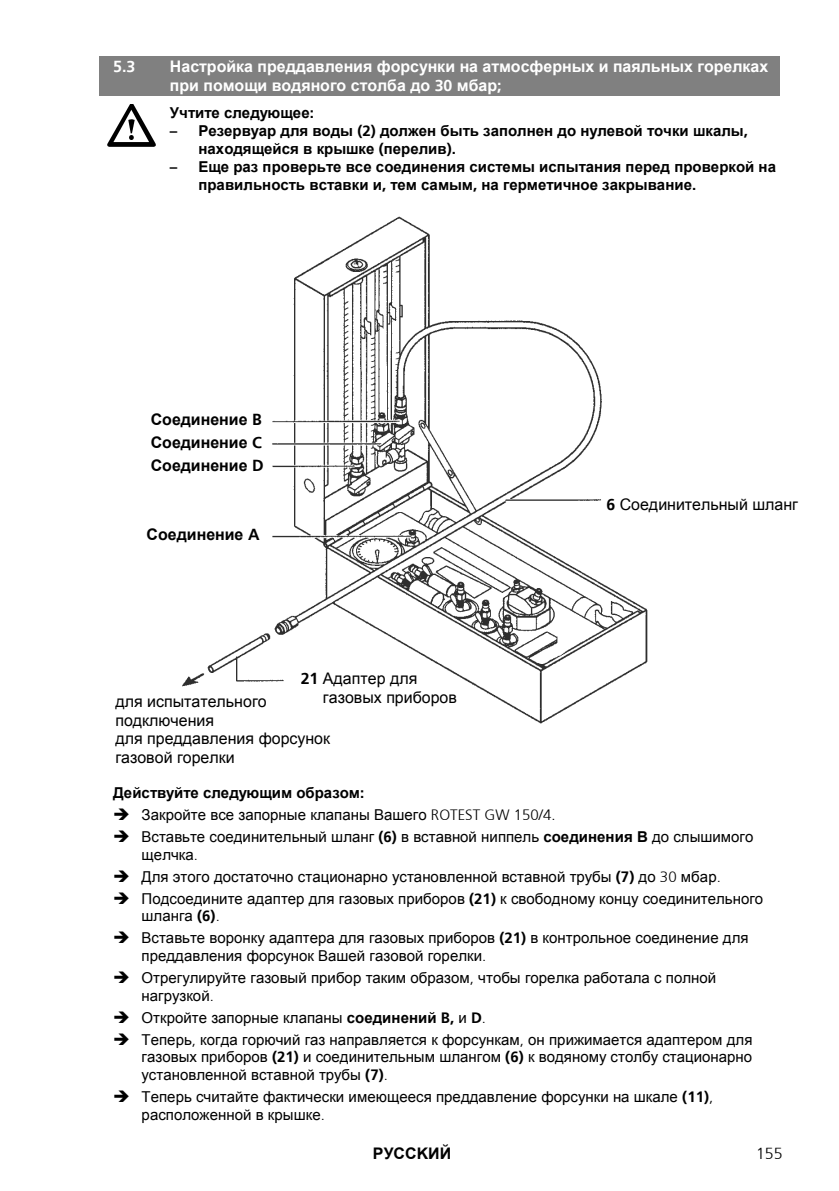
<style>
.page{position:relative;width:839px;height:1191px;background:#fff}
.page>*{position:absolute;margin:0;border:0;box-sizing:border-box;transform-origin:0 0}
.t1{font:16px/18.4px "Arial";color:#000}
.t2{font:700 16px/19.2px "Arial";color:#fff}
.t3{font:700 16px/23.2px "Arial";color:#000;text-align:justify}
.t4{font:300 16px "Frutiger 45";color:#000}
.t5{font:300 16px "Frutiger 45";color:#fff}
.t6{font:15px/22px "Arial";color:#000}
.t7{font:700 15px/18.2px "Arial";color:#000}
.s1{font-family:"Frutiger 45";font-weight:300}
.s2{font-weight:700}
</style>
<div class="page">
<img style="left:182px;top:216px;width:466px;height:508px">
<div style="left:99px;top:57px;width:680px;height:19px;background:#808080"></div>
<div style="left:99px;top:76px;width:680px;height:19px;background:#808080"></div>
<img style="left:107px;top:104px;width:49px;height:42px">
<p class="t5" style="left:113px;top:57px;width:24px">5.3</p>
<p class="t2" style="left:170px;top:57px;width:599px">Настройка преддавления форсунки на атмосферных и паяльных горелках при помощи водяного столба до <span class="s1">30</span> мбар<span class="s1">;</span></p>
<p class="t7" style="left:170px;top:103px;width:145px">Учтите следующее<span class="s1">:</span></p>
<p class="t7" style="left:198px;top:121px;width:551px;text-indent:-28px"><span class="s1">–</span> Резервуар для воды <span class="s1">(2)</span> должен быть заполнен до нулевой точки шкалы<span class="s1">, </span>находящейся в крышке <span class="s1">(</span>перелив<span class="s1">).</span></p>
<p class="t7" style="left:198px;top:158px;width:579px;text-indent:-28px"><span class="s1">–</span> Еще раз проверьте все соединения системы испытания перед проверкой на правильность вставки и<span class="s1">,</span> тем самым<span class="s1">,</span> на герметичное закрывание<span class="s1">.</span></p>
<p class="t3" style="left:151px;top:408px;width:114px">Соединение <span class="s1">B </span>Соединение <span class="s1">C </span>Соединение <span class="s1">D</span></p>
<p class="t3" style="left:147px;top:523px;width:114px">Соединение <span class="s1">A</span></p>
<p class="t1" style="left:301px;top:669px;width:118px"><span class="s1">21</span> Адаптер для</p>
<p class="t1" style="left:115px;top:693px;width:153px">для испытательного</p>
<p class="t1" style="left:323px;top:688px;width:135px">газовых приборов</p>
<p class="t1" style="left:115px;top:711px;width:216px">подключения<br>для преддавления форсунок газовой горелки</p>
<p class="t1" style="left:606px;top:495px;width:193px"><span class="s1">6</span> Соединительный шланг</p>
<p class="t6" style="left:142px;top:782px;width:613px;text-indent:-28px"><span class="s2">Действуйте следующим образом</span><span class="s1">:<br></span>Закройте все запорные клапаны Вашего <span class="s1">ROTEST GW 150/4.<br></span>Вставьте соединительный шланг <span class="s1">(6)</span> в вставной ниппель <span class="s2">соединения В</span> до слышимого</p>
<p class="t6" style="left:142px;top:843px;width:623px">щелчка<span class="s1">.<br></span>Для этого достаточно стационарно установленной вставной трубы <span class="s1">(7)</span> до <span class="s1">30</span> мбар<span class="s1">.<br></span>Подсоедините адаптер для газовых приборов <span class="s1">(21)</span> к свободному концу соединительного</p>
<p class="t6" style="left:142px;top:905px;width:608px">шланга <span class="s1">(6)</span><span class="s1">.<br></span>Вставьте воронку адаптера для газовых приборов <span class="s1">(21)</span> в контрольное соединение для</p>
<p class="t6" style="left:142px;top:945px;width:576px">преддавления форсунок Вашей газовой горелки<span class="s1">.<br></span>Отрегулируйте газовый прибор таким образом<span class="s1">,</span> чтобы горелка работала с полной</p>
<p class="t6" style="left:142px;top:984px;width:612px">нагрузкой<span class="s1">.<br></span>Откройте запорные клапаны <span class="s2">соединений</span> <span class="s1">B,</span> и <span class="s1">D</span><span class="s1">.<br></span>Теперь<span class="s1">,</span> когда горючий газ направляется к форсункам<span class="s1">,</span> он прижимается адаптером для</p>
<p class="t6" style="left:142px;top:1048px;width:612px;line-height:17.8px">газовых приборов <span class="s1">(21)</span> и соединительным шлангом <span class="s1">(6)</span> к водяному столбу стационарно установленной вставной трубы <span class="s1">(7)</span><span class="s1">.</span></p>
<p class="t6" style="left:142px;top:1088px;width:573px;line-height:17.6px">Теперь считайте фактически имеющееся преддавление форсунки на шкале <span class="s1">(11)</span><span class="s1">, </span>расположенной в крышке<span class="s1">.</span></p>
<p class="t3" style="left:373px;top:1142px;width:80px">PУCCKИЙ</p>
<p class="t4" style="left:756px;top:1144px;width:28px">155</p>
</div>
